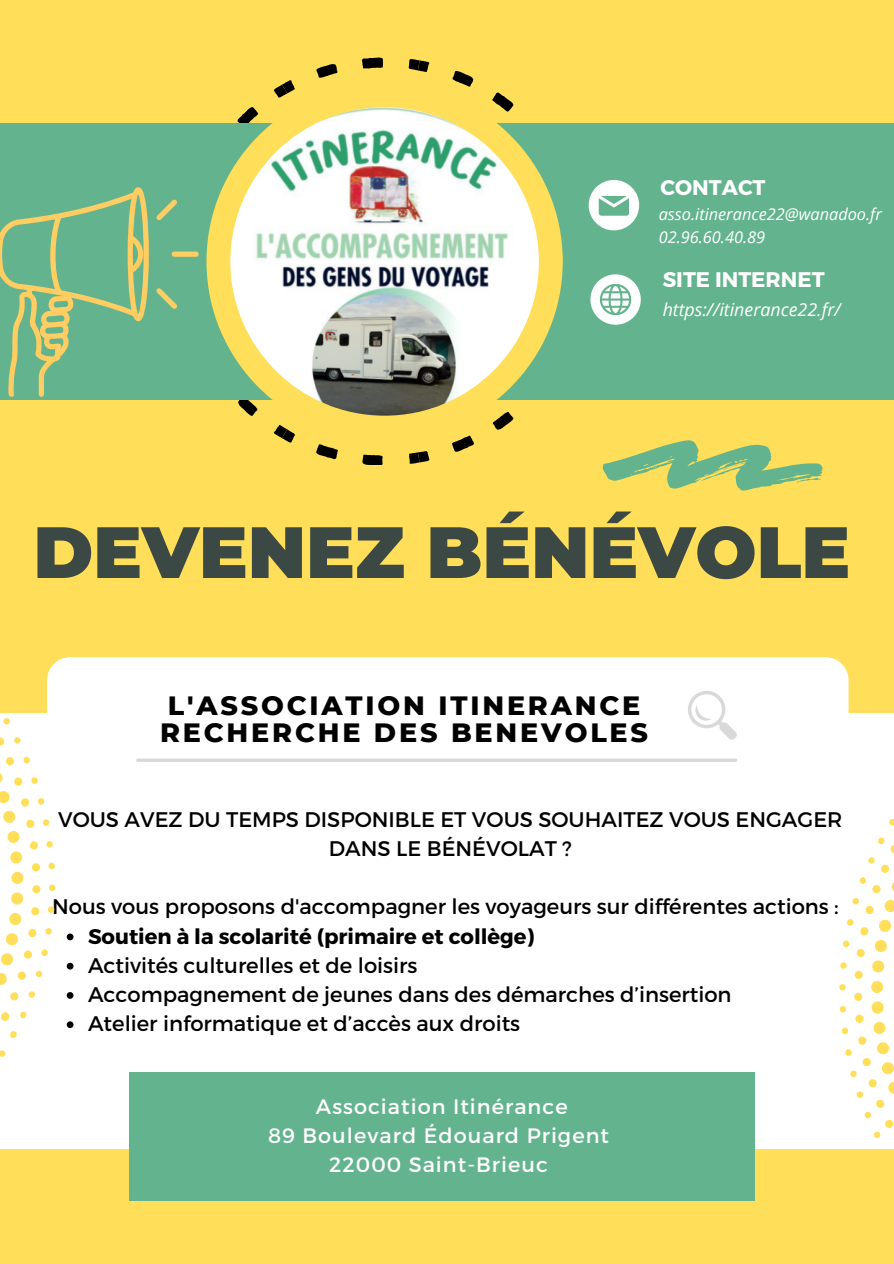
<style>
.page{position:relative;width:894px;height:1264px;background:#fff}
.page>*{position:absolute;margin:0;border:0;box-sizing:border-box;transform-origin:0 0}
.t1{font:900 72.45px "Montserrat";color:#3b4843}
.t2{font:800 27px/27px "Montserrat";letter-spacing:.105em;color:#000}
.t3{font:21.15px/29.2px "Montserrat";color:#000;text-align:center}
.t4{font:700 21.15px "Montserrat";color:#000}
.t5{font:700 21.15px "Montserrat";color:#fff}
.t6{font:20.85px "Montserrat";letter-spacing:.05em;color:#fff}
.t7{font:italic 17.85px "Open Sans";color:#fff}
.t8{font:italic 16.35px "Open Sans";color:#fff}
</style>
<div class="page">
<div style="left:0;top:0;width:893px;height:1263px;background:#ffde59"></div>
<svg style="left:527px;top:399px;width:19px;height:1px"></svg>
<svg style="left:452px;top:435px;width:22px;height:17px"></svg>
<svg style="left:492px;top:412px;width:21px;height:18px"></svg>
<svg style="left:409px;top:451px;width:20px;height:13px"></svg>
<svg style="left:316px;top:444px;width:22px;height:15px"></svg>
<svg style="left:362px;top:454px;width:20px;height:11px"></svg>
<svg style="left:273px;top:425px;width:22px;height:17px"></svg>
<svg style="left:238px;top:399px;width:19px;height:17px"></svg>
<svg style="left:237px;top:107px;width:21px;height:16px"></svg>
<svg style="left:274px;top:80px;width:21px;height:18px"></svg>
<svg style="left:362px;top:57px;width:21px;height:11px"></svg>
<svg style="left:316px;top:64px;width:21px;height:14px"></svg>
<svg style="left:408px;top:59px;width:21px;height:13px"></svg>
<svg style="left:492px;top:93px;width:21px;height:19px"></svg>
<svg style="left:452px;top:71px;width:21px;height:16px"></svg>
<div style="left:0;top:123px;width:893px;height:276px;background:#63b48e"></div>
<div style="left:206px;top:83px;width:356px;height:356px;background:#ffde59;border-radius:50%"></div>
<img style="left:230px;top:107px;width:308px;height:308px;border-radius:50%">
<div style="left:0;top:713px;width:893px;height:435px;background:#fff"></div>
<div style="left:47px;top:657px;width:801px;height:121px;background:#fff;border-radius:23px"></div>
<div style="left:172px;top:251px;width:26px;height:6px;background:#ffcd61;border-radius:3px"></div>
<svg style="left:156px;top:199px;width:21px;height:21px"></svg>
<svg style="left:156px;top:288px;width:21px;height:21px"></svg>
<svg style="left:0;top:187px;width:149px;height:209px"></svg>
<svg style="left:688px;top:691px;width:49px;height:49px"></svg>
<svg style="left:553px;top:180px;width:86px;height:50px"></svg>
<svg style="left:590px;top:274px;width:50px;height:51px"></svg>
<div style="left:129px;top:1072px;width:625px;height:129px;background:#63b48e"></div>
<svg style="left:157px;top:758px;width:578px;height:4px;background:#dedede"></svg>
<svg style="left:602px;top:440px;width:220px;height:51px"></svg>
<svg style="left:737px;top:657px;width:156px;height:544px"></svg>
<svg style="left:0;top:657px;width:157px;height:492px"></svg>
<p class="t5" style="left:660px;top:173px;width:106px">CONTACT</p>
<p class="t8" style="left:658px;top:203px;width:224px">asso.itinerance22@wanadoo.fr</p>
<p class="t8" style="left:658px;top:225px;width:108px">02.96.60.40.89</p>
<p class="t5" style="left:662px;top:265px;width:163px">SITE INTERNET</p>
<p class="t7" style="left:662px;top:297px;width:179px">https://itinerance22.fr/</p>
<p class="t1" style="left:33px;top:508px;width:818px">DEVENEZ BÉNÉVOLE</p>
<p class="t2" style="left:160px;top:691px;width:489px">L'ASSOCIATION ITINERANCE<br>RECHERCHE DES BENEVOLES</p>
<p class="t3" style="left:58px;top:803px;width:785px">VOUS AVEZ DU TEMPS DISPONIBLE ET VOUS SOUHAITEZ VOUS ENGAGER<br>DANS LE BÉNÉVOLAT ?</p>
<p class="t3" style="left:52px;top:891px;width:788px">Nous vous proposons d'accompagner les voyageurs sur différentes actions :</p>
<p class="t4" style="left:88px;top:922px;width:447px">Soutien à la scolarité (primaire et collège)</p>
<p class="t3" style="left:88px;top:949px;width:331px">Activités culturelles et de loisirs</p>
<p class="t3" style="left:88px;top:978px;width:645px">Accompagnement de jeunes dans des démarches d’insertion</p>
<p class="t3" style="left:88px;top:1008px;width:433px">Atelier informatique et d’accès aux droits</p>
<p class="t6" style="left:316px;top:1093px;width:253px">Association Itinérance</p>
<p class="t6" style="left:268px;top:1122px;width:342px">89 Boulevard Édouard Prigent</p>
<p class="t6" style="left:329px;top:1151px;width:220px">22000 Saint-Brieuc</p>
</div>
